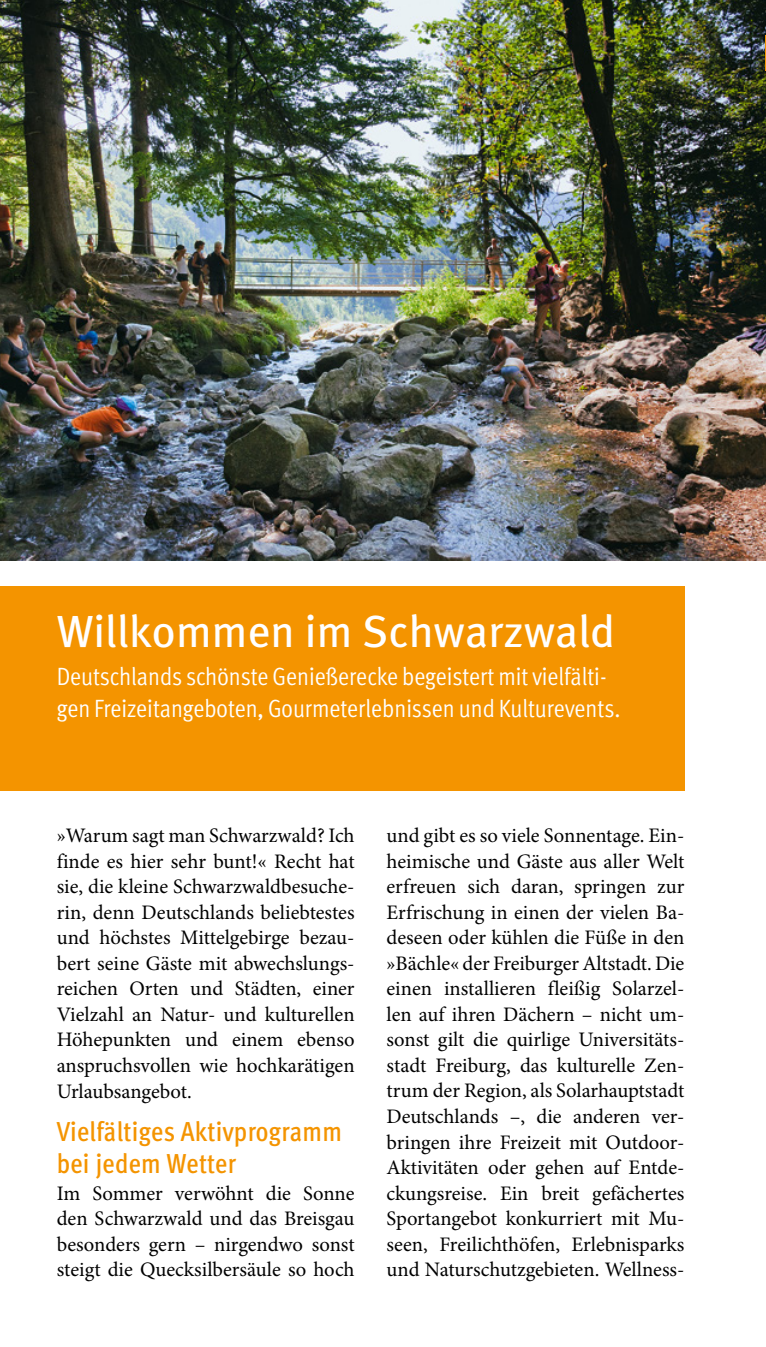
<style>
.page{position:relative;width:766px;height:1347px;background:#fff}
.page>*{position:absolute;margin:0;border:0;box-sizing:border-box;transform-origin:0 0}
.t1{font:45px "Meta Pro";letter-spacing:-.01em;color:#fff}
.t2{font:500 27.5px/32.5px "Meta Cond Pro";letter-spacing:.01em;color:#f49400}
.t3{font:25px/32.5px "Meta Pro Cond Norm";color:#fff}
.t4{font:20.5px/25.5px "Minion Pro";color:#000;text-align:justify}
</style>
<div class="page">
<img style="left:0;top:0;width:765px;height:561px">
<div style="left:0;top:586px;width:684px;height:204px;background:#f49400"></div>
<p class="t1" style="left:57px;top:597px;width:560px">Willkommen im Schwarzwald</p>
<p class="t3" style="left:57px;top:658px;width:565px">Deutschlands schönste Genießerecke begeistert mit vielfälti&shy;gen Freizeitangeboten, Gourmeterlebnissen und Kulturevents.</p>
<p class="t4" style="left:57px;top:823px;width:299px">»Warum sagt man Schwarzwald? Ich finde es hier sehr bunt!« Recht hat sie, die kleine Schwarzwaldbesuche&shy;rin, denn Deutschlands beliebtestes und höchstes Mittelgebirge bezau&shy;bert seine Gäste mit abwechslungs&shy;reichen Orten und Städten, einer Vielzahl an Natur- und kulturellen Höhepunkten und einem ebenso anspruchsvollen wie hochkarätigen Urlaubsangebot.</p>
<p class="t2" style="left:57px;top:1114px;width:287px">Vielfältiges Aktivprogramm bei jedem Wetter</p>
<p class="t4" style="left:57px;top:1180px;width:299px">Im Sommer verwöhnt die Sonne den Schwarzwald und das Breisgau besonders gern – nirgendwo sonst steigt die Quecksilbersäule so hoch</p>
<p class="t4" style="left:386px;top:823px;width:299px">und gibt es so viele Sonnentage. Ein&shy;heimische und Gäste aus aller Welt erfreuen sich daran, springen zur Erfrischung in einen der vielen Ba&shy;deseen oder kühlen die Füße in den »Bächle« der Freiburger Altstadt. Die einen installieren fleißig Solarzel&shy;len auf ihren Dächern – nicht um&shy;sonst gilt die quirlige Universitäts&shy;stadt Freiburg, das kulturelle Zen&shy;trum der Region, als Solarhauptstadt Deutschlands –, die anderen ver&shy;bringen ihre Freizeit mit Outdoor-Aktivitäten oder gehen auf Entde&shy;ckungsreise. Ein breit gefächertes Sportangebot konkurriert mit Mu&shy;seen, Freilichthöfen, Erlebnisparks und Naturschutzgebieten. Wellness-</p>
</div>
